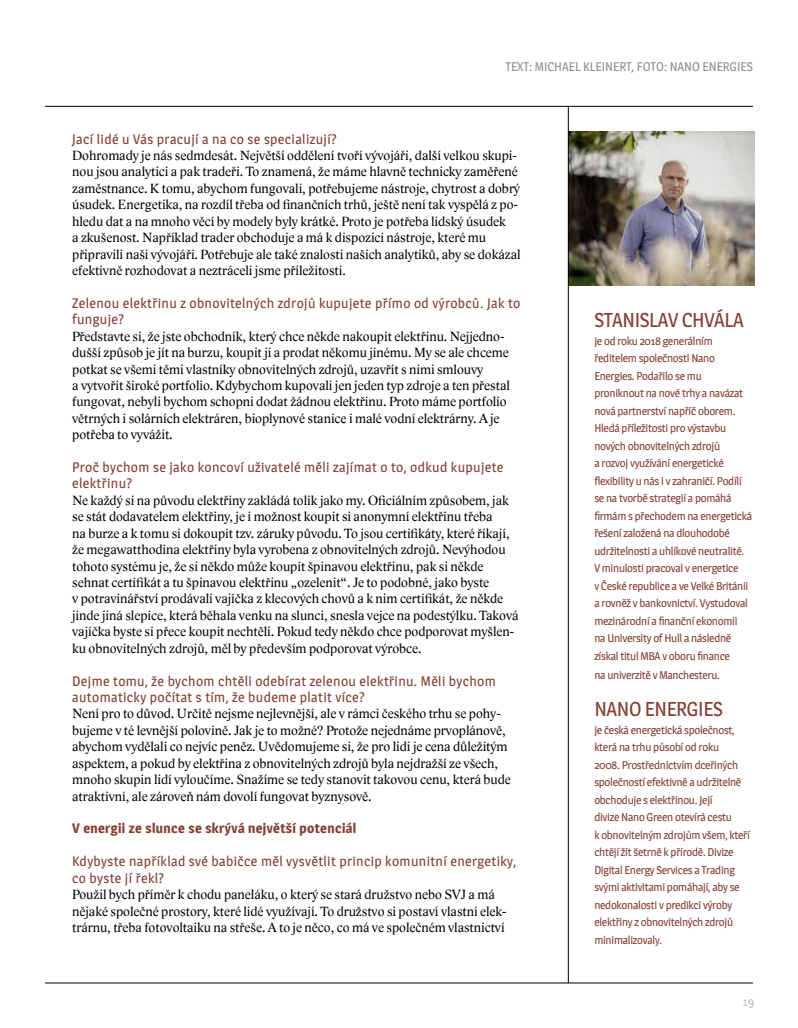
<style>
.page{position:relative;width:798px;height:1028px;background:#fff}
.page>*{position:absolute;margin:0;border:0;box-sizing:border-box;transform-origin:0 0}
.t1{font:20px "Magra";letter-spacing:-.02em;color:#854033}
.t2{font:13.75px/16.4px "Lido STFCE";color:#000}
.t3{font:13.75px/16.4px "Magra";letter-spacing:.025em;color:#854033}
.t4{font:700 13.75px "Magra";letter-spacing:.025em;color:#854033}
.t5{font:12.5px "Magra";color:#8e9092}
.t6{font:12.5px "Magra";color:#bcbec0}
.t7{font:11.25px/17.5px "Magra";letter-spacing:-.025em;color:#854033}
</style>
<div class="page">
<hr style="left:45px;top:106px;width:707px;height:1px;background:#000">
<hr style="left:45px;top:982px;width:707px;height:1px;background:#000">
<img style="left:568px;top:131px;width:186px;height:154px">
<hr style="left:567px;top:106px;width:1px;height:877px;background:#000">
<p class="t5" style="left:505px;top:60px;width:249px">TEXT: MICHAEL KLEINERT, FOTO: NANO ENERGIES</p>
<p class="t3" style="left:72px;top:131px;width:266px">Jací lidé u Vás pracují a na co se specializují?</p>
<p class="t2" style="left:72px;top:147px;width:449px">Dohromady je nás sedmdesát. Největší oddělení tvoří vývojáři, další velkou skupi&shy;nou jsou analytici a pak tradeři. To znamená, že máme hlavně technicky zaměřené zaměstnance. K tomu, abychom fungovali, potřebujeme nástroje, chytrost a dobrý úsudek. Energetika, na rozdíl třeba od finančních trhů, ještě není tak vyspělá z po&shy;hledu dat a na mnoho věcí by modely byly krátké. Proto je potřeba lidský úsudek<br>a zkušenost. Například trader obchoduje a má k dispozici nástroje, které mu připravili naši vývojáři. Potřebuje ale také znalosti našich analytiků, aby se dokázal efektivně rozhodovat a neztráceli jsme příležitosti.</p>
<p class="t3" style="left:72px;top:295px;width:449px">Zelenou elektřinu z obnovitelných zdrojů kupujete přímo od výrobců. Jak to funguje?</p>
<p class="t2" style="left:72px;top:328px;width:439px">Představte si, že jste obchodník, který chce někde nakoupit elektřinu. Nejjedno&shy;dušší způsob je jít na burzu, koupit ji a prodat někomu jinému. My se ale chceme potkat se všemi těmi vlastníky obnovitelných zdrojů, uzavřít s nimi smlouvy<br>a vytvořit široké portfolio. Kdybychom kupovali jen jeden typ zdroje a ten přestal fungovat, nebyli bychom schopni dodat žádnou elektřinu. Proto máme portfolio větrných i solárních elektráren, bioplynové stanice i malé vodní elektrárny. A je potřeba to vyvážit.</p>
<p class="t3" style="left:72px;top:459px;width:432px">Proč bychom se jako koncoví uživatelé měli zajímat o to, odkud kupujete elektřinu?</p>
<p class="t2" style="left:72px;top:492px;width:448px">Ne každý si na původu elektřiny zakládá tolik jako my. Oficiálním způsobem, jak se stát dodavatelem elektřiny, je i možnost koupit si anonymní elektřinu třeba<br>na burze a k tomu si dokoupit tzv. záruky původu. To jsou certifikáty, které říkají, že megawatthodina elektřiny byla vyrobena z obnovitelných zdrojů. Nevýhodou tohoto systému je, že si někdo může koupit špinavou elektřinu, pak si někde sehnat certifikát a tu špinavou elektřinu „ozelenit“. Je to podobné, jako byste<br>v potravinářství prodávali vajíčka z klecových chovů a k nim certifikát, že někde jinde jiná slepice, která běhala venku na slunci, snesla vejce na podestýlku. Taková vajíčka byste si přece koupit nechtěli. Pokud tedy někdo chce podporovat myšlen&shy;ku obnovitelných zdrojů, měl by především podporovat výrobce.</p>
<p class="t3" style="left:72px;top:672px;width:425px">Dejme tomu, že bychom chtěli odebírat zelenou elektřinu. Měli bychom automaticky počítat s tím, že budeme platit více?</p>
<p class="t2" style="left:72px;top:705px;width:440px">Není pro to důvod. Určitě nejsme nejlevnější, ale v rámci českého trhu se pohy&shy;bujeme v té levnější polovině. Jak je to možné? Protože nejednáme prvoplánově, abychom vydělali co nejvíc peněz. Uvědomujeme si, že pro lidi je cena důležitým aspektem, a pokud by elektřina z obnovitelných zdrojů byla nejdražší ze všech, mnoho skupin lidí vyloučíme. Snažíme se tedy stanovit takovou cenu, která bude atraktivní, ale zároveň nám dovolí fungovat byznysově.</p>
<p class="t4" style="left:72px;top:820px;width:285px">V energii ze slunce se skrývá největší potenciál</p>
<p class="t3" style="left:72px;top:853px;width:445px">Kdybyste například své babičce měl vysvětlit princip komunitní energetiky, co byste jí řekl?</p>
<p class="t2" style="left:72px;top:886px;width:436px">Použil bych příměr k chodu paneláku, o který se stará družstvo nebo SVJ a má nějaké společné prostory, které lidé využívají. To družstvo si postaví vlastní elek&shy;trárnu, třeba fotovoltaiku na střeše. A to je něco, co má ve společném vlastnictví</p>
<h1 class="t1" style="left:594px;top:308px;width:151px">STANISLAV CHVÁLA</h1>
<p class="t7" style="left:594px;top:332px;width:159px">je od roku 2018 generálním ředitelem společnosti Nano<br>Energies. Podařilo se mu proniknout na nové trhy a navázat nová partnerství napříč oborem.<br>Hledá příležitosti pro výstavbu nových obnovitelných zdrojů<br>a rozvoj využívání energetické flexibility u nás i v zahraničí. Podílí se na tvorbě strategií a pomáhá firmám s přechodem na energetická řešení založená na dlouhodobé udržitelnosti a uhlíkové neutralitě.<br>V minulosti pracoval v energetice<br>v České republice a ve Velké Británii a rovněž v bankovnictví. Vystudoval mezinárodní a finanční ekonomii<br>na University of Hull a následně získal titul MBA v oboru finance</p>
<p class="t7" style="left:594px;top:666px;width:127px">na univerzitě v Manchesteru.</p>
<h1 class="t1" style="left:594px;top:697px;width:130px">NANO ENERGIES</h1>
<p class="t7" style="left:594px;top:721px;width:157px">je česká energetická společnost, která na trhu působí od roku<br>2008. Prostřednictvím dceřiných společností efektivně a udržitelně obchoduje s elektřinou. Její<br>divize Nano Green otevírá cestu<br>k obnovitelným zdrojům všem, kteří chtějí žít šetrně k přírodě. Divize<br>Digital Energy Services a Trading svými aktivitami pomáhají, aby se nedokonalosti v predikci výroby elektřiny z obnovitelných zdrojů minimalizovaly.</p>
<p class="t6" style="left:742px;top:993px;width:13px">19</p>
</div>
